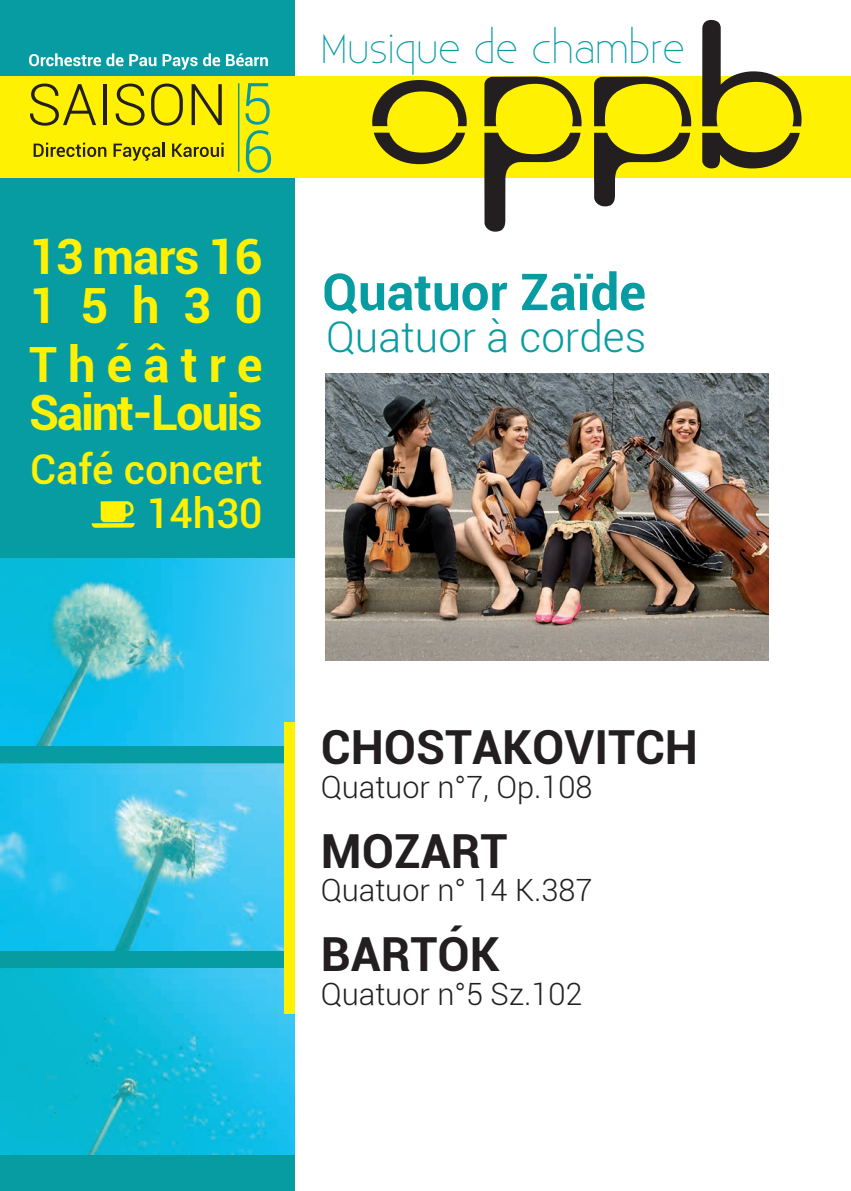
<style>
.page{position:relative;width:851px;height:1191px;background:#fff}
.page>*{position:absolute;margin:0;border:0;box-sizing:border-box;transform-origin:0 0}
.t1{font:700 51px "Roboto";color:#069ca2}
.t2{font:700 48.6px/48.6px "Roboto";letter-spacing:-.045em;color:#fff101}
.t3{font:700 48.6px/48.6px "Roboto";letter-spacing:-.02em;color:#fff101}
.t4{font:700 46.95px "Roboto";color:#231f20}
.t5{font:300 42.3px "Roboto";color:#069ca2}
.t6{font:500 40.95px/43.5px "Roboto";color:#fff101;text-align:right}
.t7{font:300 40.5px "Existence";color:#069ca2}
.t8{font:300 30.75px "Roboto";color:#231f20}
</style>
<div class="page">
<div style="left:0;top:0;width:294px;height:1191px;background:#069ca2"></div>
<img style="left:0;top:763px;width:284px;height:187px">
<img style="left:0;top:559px;width:294px;height:186px">
<img style="left:0;top:968px;width:294px;height:186px">
<svg style="left:92px;top:501px;width:43px;height:27px"></svg>
<div style="left:0;top:76px;width:850px;height:102px;background:#fff101"></div>
<svg style="left:594px;top:77px;width:97px;height:49px"></svg>
<svg style="left:594px;top:133px;width:96px;height:73px"></svg>
<svg style="left:374px;top:133px;width:91px;height:31px"></svg>
<svg style="left:372px;top:80px;width:94px;height:47px"></svg>
<svg style="left:484px;top:77px;width:97px;height:49px"></svg>
<svg style="left:484px;top:133px;width:96px;height:99px"></svg>
<svg style="left:702px;top:19px;width:99px;height:107px"></svg>
<svg style="left:702px;top:133px;width:97px;height:35px"></svg>
<div style="left:284px;top:723px;width:10px;height:291px;background:#fff101"></div>
<hr style="left:238px;top:83px;width:1px;height:89px;background:#069ca2">
<svg style="left:30px;top:84px;width:66px;height:42px"></svg>
<hr style="left:103px;top:84px;width:4px;height:41px;background:#231f20">
<svg style="left:115px;top:84px;width:29px;height:42px"></svg>
<svg style="left:151px;top:84px;width:32px;height:42px"></svg>
<svg style="left:191px;top:84px;width:31px;height:41px"></svg>
<svg style="left:245px;top:83px;width:26px;height:90px"></svg>
<svg style="left:29px;top:53px;width:94px;height:13px"></svg>
<svg style="left:129px;top:54px;width:27px;height:12px"></svg>
<svg style="left:162px;top:54px;width:35px;height:16px"></svg>
<svg style="left:203px;top:53px;width:17px;height:13px"></svg>
<svg style="left:226px;top:53px;width:42px;height:13px"></svg>
<svg style="left:34px;top:143px;width:72px;height:14px"></svg>
<svg style="left:113px;top:144px;width:47px;height:17px"></svg>
<hr style="left:162px;top:143px;width:3px;height:14px;background:#231f20">
<svg style="left:172px;top:143px;width:51px;height:14px"></svg>
<img style="left:325px;top:374px;width:443px;height:286px">
<h3 class="t7" style="left:321px;top:27px;width:366px">Musique de chambre</h3>
<h2 class="t3" style="left:29px;top:231px;width:235px">13 mars 16<br>15h30</h2>
<h2 class="t2" style="left:29px;top:338px;width:235px">Théâtre<br>Saint-Louis</h2>
<h3 class="t6" style="left:30px;top:446px;width:234px">Café concert<br>14h30</h3>
<h1 class="t1" style="left:322px;top:256px;width:325px">Quatuor Zaïde</h1>
<h3 class="t5" style="left:326px;top:308px;width:321px">Quatuor à cordes</h3>
<h3 class="t4" style="left:321px;top:714px;width:379px">CHOSTAKOVITCH</h3>
<p class="t8" style="left:321px;top:765px;width:273px">Quatuor n°7, Op.108</p>
<h3 class="t4" style="left:321px;top:818px;width:188px">MOZART</h3>
<p class="t8" style="left:321px;top:868px;width:273px">Quatuor n° 14 K.387</p>
<h3 class="t4" style="left:321px;top:921px;width:180px">BARTÓK</h3>
<p class="t8" style="left:321px;top:972px;width:263px">Quatuor n°5 Sz.102</p>
</div>
